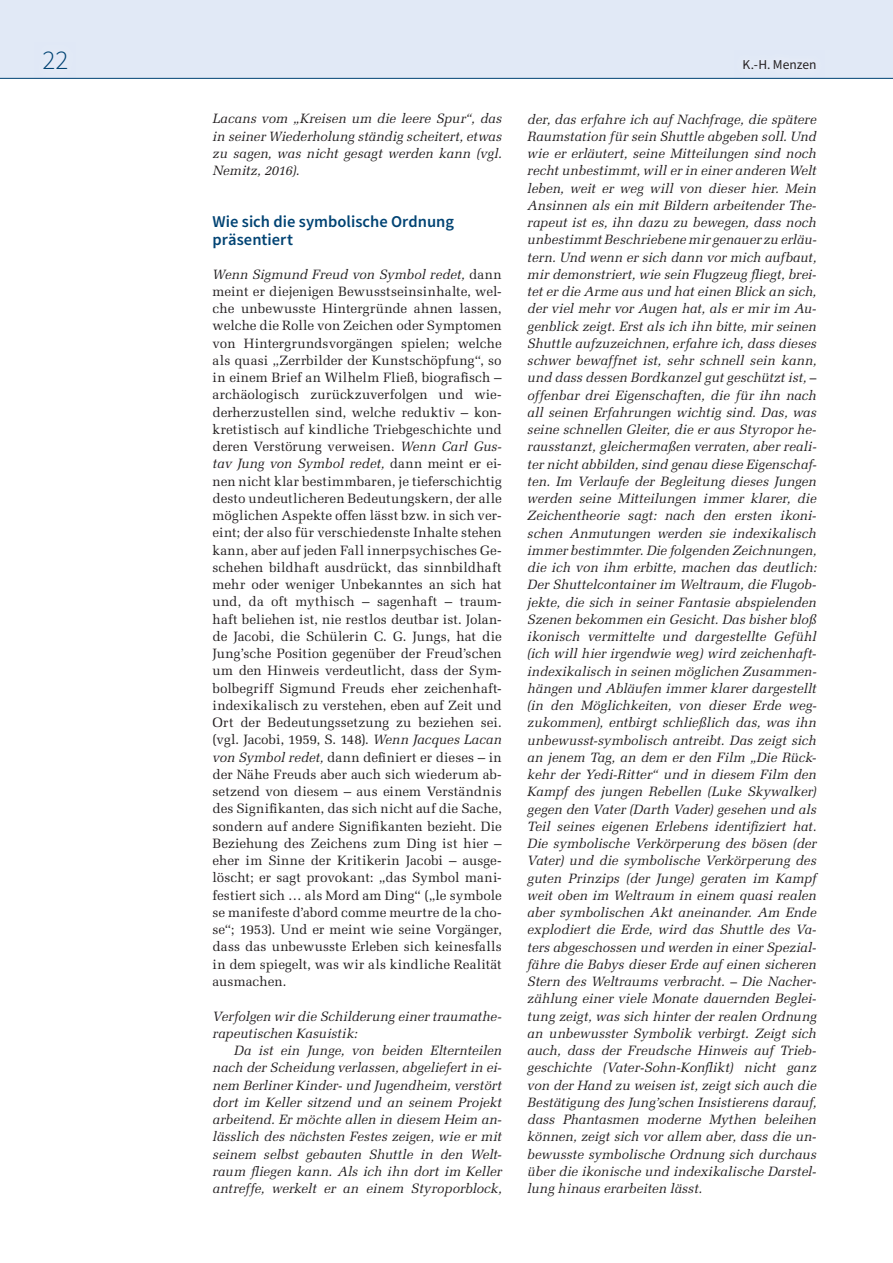
<style>
.page{position:relative;width:893px;height:1263px;background:#fff}
.page>*{position:absolute;margin:0;border:0;box-sizing:border-box;transform-origin:0 0}
.t1{font:300 27px "Source Sans Pro";color:#004373}
.t2{font:600 16.5px/18px "Source Sans Pro";color:#004373}
.t3{font:italic 13.5px/17.2px "Melior LT Std";letter-spacing:-.005em;color:#231f20;text-align:justify}
.t4{font:13.5px/17.2px "Melior LT Std";letter-spacing:.005em;color:#231f20;text-align:justify}
.t5{font:13.5px "Source Sans Pro";color:#231f20}
.s1{font-style:italic}
</style>
<div class="page">
<div style="left:0;top:0;width:893px;height:79px;background:#e1e9f6"></div>
<hr style="left:0;top:78px;width:893px;height:1px;background:#004373">
<h1 class="t1" style="left:42px;top:44px;width:27px">22</h1>
<p class="t5" style="left:743px;top:59px;width:75px">K.-H. Menzen</p>
<p class="t3" style="left:213px;top:111px;width:291px">Lacans vom „Kreisen um die leere Spur“, das in seiner Wiederholung ständig scheitert, etwas zu sagen, was nicht gesagt werden kann (vgl.<br>Nemitz, 2016).</p>
<p class="t2" style="left:213px;top:214px;width:243px">Wie sich die symbolische Ordnung präsentiert</p>
<p class="t4" style="left:213px;top:266px;width:291px"><span class="s1">Wenn Sigmund Freud von Symbol redet,</span> dann meint er diejenigen Bewusstseinsinhalte, wel&shy;che unbewusste Hintergründe ahnen lassen, welche die Rolle von Zeichen oder Symptomen von Hintergrundsvorgängen spielen; welche als quasi „Zerrbilder der Kunstschöpfung“, so in einem Brief an Wilhelm Fließ, biografisch – archäologisch zurückzuverfolgen und wie&shy;derherzustellen sind, welche reduktiv – kon&shy;kretistisch auf kindliche Triebgeschichte und deren Verstörung verweisen. <span class="s1">Wenn Carl Gus&shy;tav Jung von Symbol redet,</span> dann meint er ei&shy;nen nicht klar bestimmbaren, je tieferschichtig desto undeutlicheren Bedeutungskern, der alle möglichen Aspekte offen lässt bzw. in sich ver&shy;eint; der also für verschiedenste Inhalte stehen kann, aber auf jeden Fall innerpsychisches Ge&shy;schehen bildhaft ausdrückt, das sinnbildhaft mehr oder weniger Unbekanntes an sich hat und, da oft mythisch – sagenhaft – traum&shy;haft beliehen ist, nie restlos deutbar ist. Jolan&shy;de Jacobi, die Schülerin C. G. Jungs, hat die Jung’sche Position gegenüber der Freud’schen um den Hinweis verdeutlicht, dass der Sym&shy;bolbegriff Sigmund Freuds eher zeichenhaft&shy;indexikalisch zu verstehen, eben auf Zeit und Ort der Bedeutungssetzung zu beziehen sei. (vgl. Jacobi, 1959, S. 148). <span class="s1">Wenn Jacques Lacan von Symbol redet,</span> dann definiert er dieses – in der Nähe Freuds aber auch sich wiederum ab&shy;setzend von diesem – aus einem Verständnis des Signifikanten, das sich nicht auf die Sache, sondern auf andere Signifikanten bezieht. Die Beziehung des Zeichens zum Ding ist hier – eher im Sinne der Kritikerin Jacobi – ausge&shy;löscht; er sagt provokant: „das Symbol mani&shy;festiert sich … als Mord am Ding“ („le symbole se manifeste d’abord comme meurtre de la cho&shy;se“; 1953). Und er meint wie seine Vorgänger, dass das unbewusste Erleben sich keinesfalls in dem spiegelt, was wir als kindliche Realität ausmachen.</p>
<p class="t3" style="left:213px;top:1008px;width:291px">Verfolgen wir die Schilderung einer traumathe&shy;rapeutischen Kasuistik:</p>
<p class="t3" style="left:213px;top:1043px;width:291px;text-indent:21px">Da ist ein Junge, von beiden Elternteilen nach der Scheidung verlassen, abgeliefert in ei&shy;nem Berliner Kinder- und Jugendheim, verstört dort im Keller sitzend und an seinem Projekt arbeitend. Er möchte allen in diesem Heim an&shy;lässlich des nächsten Festes zeigen, wie er mit seinem selbst gebauten Shuttle in den Welt&shy;raum fliegen kann. Als ich ihn dort im Keller antreffe, werkelt er an einem Styroporblock,</p>
<p class="t3" style="left:527px;top:111px;width:291px">der, das erfahre ich auf Nachfrage, die spätere Raumstation für sein Shuttle abgeben soll. Und wie er erläutert, seine Mitteilungen sind noch recht unbestimmt, will er in einer anderen Welt leben, weit er weg will von dieser hier. Mein Ansinnen als ein mit Bildern arbeitender The&shy;rapeut ist es, ihn dazu zu bewegen, dass noch unbestimmt Beschriebene mir genauer zu erläu&shy;tern. Und wenn er sich dann vor mich aufbaut, mir demonstriert, wie sein Flugzeug fliegt, brei&shy;tet er die Arme aus und hat einen Blick an sich, der viel mehr vor Augen hat, als er mir im Au&shy;genblick zeigt. Erst als ich ihn bitte, mir seinen Shuttle aufzuzeichnen, erfahre ich, dass dieses schwer bewaffnet ist, sehr schnell sein kann, und dass dessen Bordkanzel gut geschützt ist, – offenbar drei Eigenschaften, die für ihn nach all seinen Erfahrungen wichtig sind. Das, was seine schnellen Gleiter, die er aus Styropor he&shy;rausstanzt, gleichermaßen verraten, aber reali&shy;ter nicht abbilden, sind genau diese Eigenschaf&shy;ten. Im Verlaufe der Begleitung dieses Jungen werden seine Mitteilungen immer klarer, die Zeichentheorie sagt: nach den ersten ikoni&shy;schen Anmutungen werden sie indexikalisch immer bestimmter. Die folgenden Zeichnungen, die ich von ihm erbitte, machen das deutlich:<br>Der Shuttelcontainer im Weltraum, die Flugob&shy;jekte, die sich in seiner Fantasie abspielenden Szenen bekommen ein Gesicht. Das bisher bloß ikonisch vermittelte und dargestellte Gefühl (ich will hier irgendwie weg) wird zeichenhaft&shy;indexikalisch in seinen möglichen Zusammen&shy;hängen und Abläufen immer klarer dargestellt (in den Möglichkeiten, von dieser Erde weg&shy;zukommen), entbirgt schließlich das, was ihn unbewusst-symbolisch antreibt. Das zeigt sich an jenem Tag, an dem er den Film „Die Rück&shy;kehr der Yedi-Ritter“ und in diesem Film den Kampf des jungen Rebellen (Luke Skywalker) gegen den Vater (Darth Vader) gesehen und als Teil seines eigenen Erlebens identifiziert hat.<br>Die symbolische Verkörperung des bösen (der Vater) und die symbolische Verkörperung des guten Prinzips (der Junge) geraten im Kampf weit oben im Weltraum in einem quasi realen aber symbolischen Akt aneinander. Am Ende explodiert die Erde, wird das Shuttle des Va&shy;ters abgeschossen und werden in einer Spezial&shy;fähre die Babys dieser Erde auf einen sicheren Stern des Weltraums verbracht. – Die Nacher&shy;zählung einer viele Monate dauernden Beglei&shy;tung zeigt, was sich hinter der realen Ordnung an unbewusster Symbolik verbirgt. Zeigt sich auch, dass der Freudsche Hinweis auf Trieb&shy;geschichte (Vater-Sohn-Konflikt) nicht ganz von der Hand zu weisen ist, zeigt sich auch die Bestätigung des Jung’schen Insistierens darauf, dass Phantasmen moderne Mythen beleihen können, zeigt sich vor allem aber, dass die un&shy;bewusste symbolische Ordnung sich durchaus über die ikonische und indexikalische Darstel&shy;lung hinaus erarbeiten lässt.</p>
</div>
